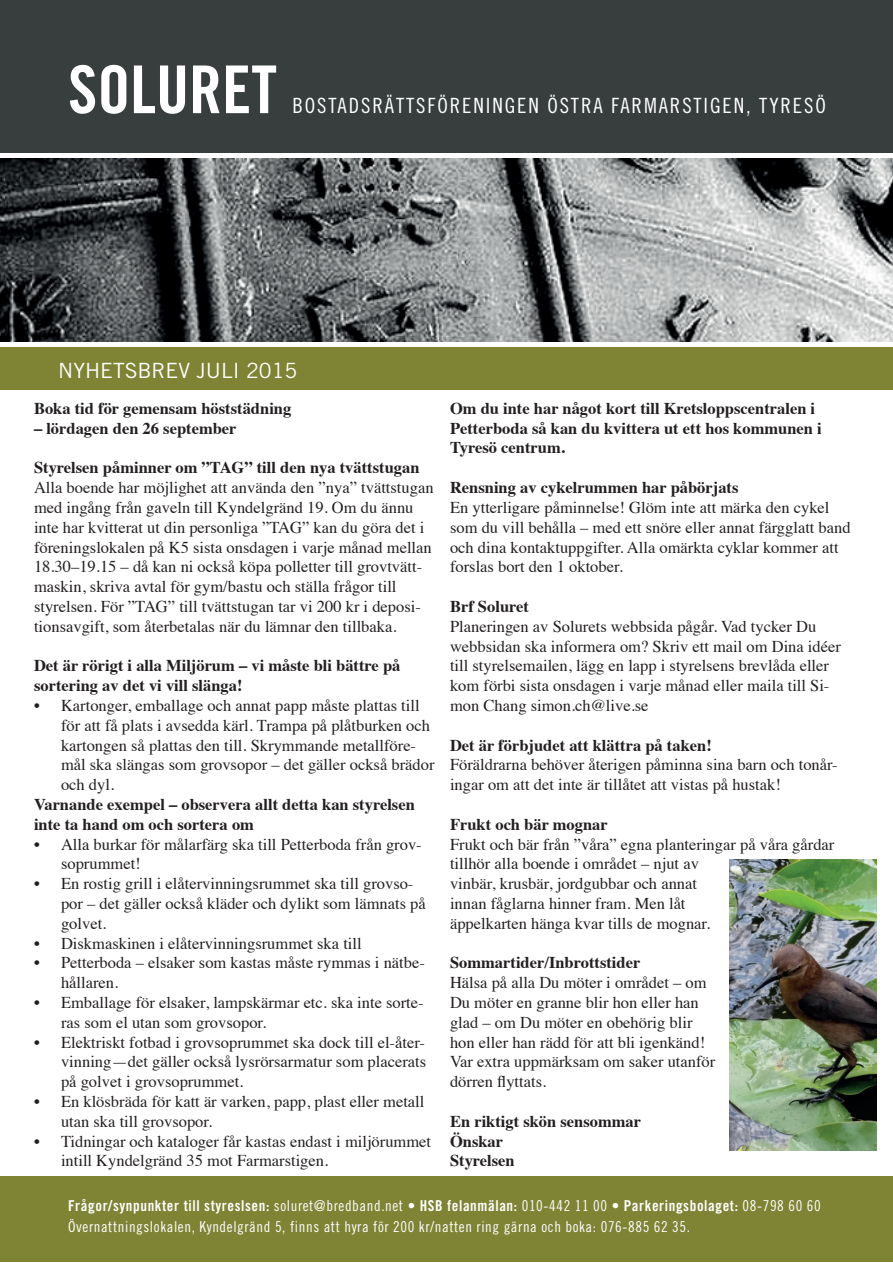
<style>
.page{position:relative;width:893px;height:1263px;background:#fff}
.page>*{position:absolute;margin:0;border:0;box-sizing:border-box;transform-origin:0 0}
.t1{font:66px "Trade Gothic Bold Cond Twenty";color:#fff}
.t2{font:21px "Trade Gothic Cond Eighteen";letter-spacing:.09em;color:#fff}
.t3{font:21px "Trade Gothic";color:#fff}
.t4{font:16.5px/19.8px "Times";color:#231f20}
.t5{font:700 16.5px/19.8px "Times";color:#231f20}
.t6{font:15px "Trade Gothic Bold Cond Twenty";letter-spacing:.04em;color:#fff}
.t7{font:15px "Trade Gothic Cond Eighteen";letter-spacing:.04em;color:#fff}
.s1{font-family:"Trade Gothic Cond Eighteen"}
</style>
<div class="page">
<div style="left:0;top:0;width:893px;height:152px;background:#383d3d"></div>
<img style="left:0;top:158px;width:893px;height:183px">
<div style="left:0;top:348px;width:893px;height:42px;background:#7e8434"></div>
<div style="left:0;top:1177px;width:893px;height:85px;background:#7e8434"></div>
<img style="left:729px;top:859px;width:147px;height:291px">
<h1 class="t1" style="left:68px;top:50px;width:210px">SOLURET</h1>
<p class="t2" style="left:292px;top:93px;width:535px">BOSTADSRÄTTSFÖRENINGEN ÖSTRA FARMARSTIGEN, TYRESÖ</p>
<p class="t3" style="left:58px;top:358px;width:241px">NYHETSBREV JULI 2015</p>
<p class="t5" style="left:34px;top:397px;width:259px">Boka tid för gemensam höststädning</p>
<p class="t5" style="left:34px;top:416px;width:204px">– lördagen den 26 september</p>
<p class="t5" style="left:34px;top:456px;width:387px">Styrelsen påminner om ”TAG” till den nya tvättstugan</p>
<p class="t4" style="left:34px;top:476px;width:401px">Alla boende har möjlighet att använda den ”nya” tvättstugan med ingång från gaveln till Kyndelgränd 19. Om du ännu inte har kvitterat ut din personliga ”TAG” kan du göra det i föreningslokalen på K5 sista onsdagen i varje månad mellan 18.30–19.15 – då kan ni också köpa polletter till grovtvätt&shy;maskin, skriva avtal för gym/bastu och ställa frågor till styrelsen. För ”TAG” till tvättstugan tar vi 200 kr i deposi&shy;tionsavgift, som återbetalas när du lämnar den tillbaka.</p>
<p class="t5" style="left:34px;top:654px;width:368px">Det är rörigt i alla Miljörum – vi måste bli bättre på sortering av det vi vill slänga!</p>
<p class="t4" style="left:61px;top:694px;width:375px;text-indent:-27px">• Kartonger, emballage och annat papp måste plattas till för att få plats i avsedda kärl. Trampa på plåtburken och kartongen så plattas den till. Skrymmande metallföre&shy;mål ska slängas som grovsopor – det gäller också brädor och dyl.</p>
<p class="t5" style="left:34px;top:793px;width:382px">Varnande exempel – observera allt detta kan styrelsen inte ta hand om och sortera om</p>
<p class="t4" style="left:61px;top:833px;width:362px;text-indent:-27px">• Alla burkar för målarfärg ska till Petterboda från grov&shy;soprummet!</p>
<p class="t4" style="left:61px;top:872px;width:366px;text-indent:-27px">• En rostig grill i elåtervinningsrummet ska till grovso&shy;por – det gäller också kläder och dylikt som lämnats på golvet.</p>
<p class="t4" style="left:34px;top:932px;width:329px">• Diskmaskinen i elåtervinningsrummet ska till</p>
<p class="t4" style="left:61px;top:951px;width:365px;text-indent:-27px">• Petterboda – elsaker som kastas måste rymmas i nätbe&shy;hållaren.</p>
<p class="t4" style="left:61px;top:991px;width:364px;text-indent:-27px">• Emballage för elsaker, lampskärmar etc. ska inte sorte&shy;ras som el utan som grovsopor.</p>
<p class="t4" style="left:61px;top:1031px;width:367px;text-align:justify;text-indent:-27px">• Elektriskt fotbad i grovsoprummet ska dock till el-åter&shy;vinning—det gäller också lysrörsarmatur som placerats på golvet i grovsoprummet.</p>
<p class="t4" style="left:61px;top:1090px;width:365px;text-indent:-27px">• En klösbräda för katt är varken, papp, plast eller metall utan ska till grovsopor.</p>
<p class="t4" style="left:61px;top:1130px;width:372px;text-indent:-27px">• Tidningar och kataloger får kastas endast i miljörummet intill Kyndelgränd 35 mot Farmarstigen.</p>
<p class="t5" style="left:450px;top:397px;width:373px">Om du inte har något kort till Kretsloppscentralen i<br>Petterboda så kan du kvittera ut ett hos kommunen i<br>Tyresö centrum.</p>
<p class="t5" style="left:450px;top:476px;width:290px">Rensning av cykelrummen har påbörjats</p>
<p class="t4" style="left:450px;top:496px;width:402px">En ytterligare påminnelse! Glöm inte att märka den cykel som du vill behålla – med ett snöre eller annat färgglatt band och dina kontaktuppgifter. Alla omärkta cyklar kommer att forslas bort den 1 oktober.</p>
<p class="t5" style="left:450px;top:595px;width:80px">Brf Soluret</p>
<p class="t4" style="left:450px;top:615px;width:392px">Planeringen av Solurets webbsida pågår. Vad tycker Du webbsidan ska informera om? Skriv ett mail om Dina idéer till styrelsemailen, lägg en lapp i styrelsens brevlåda eller kom förbi sista onsdagen i varje månad eller maila till Si&shy;mon Chang simon.ch@live.se</p>
<p class="t5" style="left:450px;top:733px;width:263px">Det är förbjudet att klättra på taken!</p>
<p class="t4" style="left:450px;top:753px;width:389px">Föräldrarna behöver återigen påminna sina barn och tonår&shy;ingar om att det inte är tillåtet att vistas på hustak!</p>
<p class="t5" style="left:450px;top:812px;width:159px">Frukt och bär mognar</p>
<p class="t4" style="left:450px;top:833px;width:386px">Frukt och bär från ”våra” egna planteringar på våra gårdar tillhör alla boende i området – njut av<br>vinbär, krusbär, jordgubbar och annat<br>innan fåglarna hinner fram. Men låt<br>äppelkarten hänga kvar tills de mognar.</p>
<p class="t5" style="left:450px;top:951px;width:192px">Sommartider/Inbrottstider</p>
<p class="t4" style="left:450px;top:971px;width:267px">Hälsa på alla Du möter i området – om<br>Du möter en granne blir hon eller han glad – om Du möter en obehörig blir hon eller han rädd för att bli igenkänd!<br>Var extra uppmärksam om saker utanför dörren flyttats.</p>
<p class="t5" style="left:450px;top:1109px;width:193px">En riktigt skön sensommar<br>Önskar<br>Styrelsen</p>
<p class="t6" style="left:68px;top:1197px;width:754px">Frågor/synpunkter till styreslsen: <span class="s1">soluret@bredband.net •</span> HSB felanmälan: <span class="s1">010-442 11 00 •</span> Parkeringsbolaget: <span class="s1">08-798 60 60</span></p>
<p class="t7" style="left:68px;top:1218px;width:624px">Övernattningslokalen, Kyndelgränd 5, finns att hyra för 200 kr/natten ring gärna och boka: 076-885 62 35.</p>
</div>
